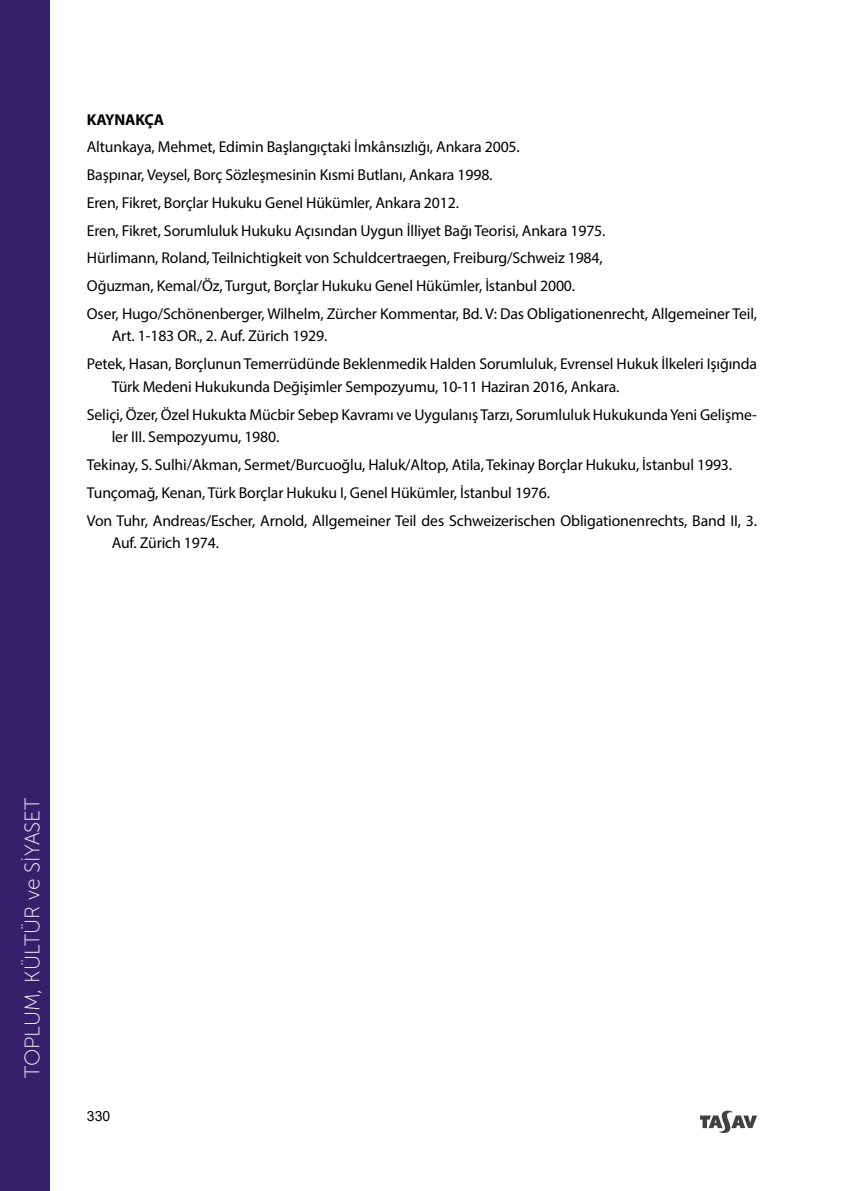
<style>
.page{position:relative;width:844px;height:1191px;background:#fff}
.page>*{position:absolute;margin:0;border:0;box-sizing:border-box;transform-origin:0 0}
.t1{font:21px "Museo Sans 100";color:#fff}
.t2{font:15.75px/27.7px "Myriad Pro";letter-spacing:-.01em;color:#000}
.t3{font:700 15.75px "Myriad Pro";letter-spacing:-.01em;color:#000}
.t4{font:14px "Arial";color:#000}
</style>
<div class="page">
<svg style="left:700px;top:1110px;width:56px;height:23px"></svg>
<div style="left:0;top:0;width:50px;height:1191px;background:#381f6c"></div>
<p class="t3" style="left:87px;top:109px;width:79px">KAYNAKÇA</p>
<p class="t2" style="left:87px;top:133px;width:671px">Altunkaya, Mehmet, Edimin Başlangıçtaki İmkânsızlığı, Ankara 2005.<br>Başpınar, Veysel, Borç Sözleşmesinin Kısmi Butlanı, Ankara 1998.<br>Eren, Fikret, Borçlar Hukuku Genel Hükümler, Ankara 2012.<br>Eren, Fikret, Sorumluluk Hukuku Açısından Uygun İlliyet Bağı Teorisi, Ankara 1975.<br>Hürlimann, Roland, Teilnichtigkeit von Schuldcertraegen, Freiburg/Schweiz 1984,<br>Oğuzman, Kemal/Öz, Turgut, Borçlar Hukuku Genel Hükümler, İstanbul 2000.<br>Oser, Hugo/Schönenberger, Wilhelm, Zürcher Kommentar, Bd. V: Das Obligationenrecht, Allgemeiner Teil,</p>
<p class="t2" style="left:87px;top:322px;width:671px;text-indent:25px">Art. 1-183 OR., 2. Auf. Zürich 1929.<br>Petek, Hasan, Borçlunun Temerrüdünde Beklenmedik Halden Sorumluluk, Evrensel Hukuk İlkeleri Işığında</p>
<p class="t2" style="left:87px;top:372px;width:671px;text-indent:25px">Türk Medeni Hukukunda Değişimler Sempozyumu, 10-11 Haziran 2016, Ankara.<br>Seliçi, Özer, Özel Hukukta Mücbir Sebep Kavramı ve Uygulanış Tarzı, Sorumluluk Hukukunda Yeni Gelişme-</p>
<p class="t2" style="left:87px;top:423px;width:671px;text-indent:25px">ler III. Sempozyumu, 1980.<br>Tekinay, S. Sulhi/Akman, Sermet/Burcuoğlu, Haluk/Altop, Atila, Tekinay Borçlar Hukuku, İstanbul 1993.<br>Tunçomağ, Kenan, Türk Borçlar Hukuku I, Genel Hükümler, İstanbul 1976.<br>Von Tuhr, Andreas/Escher, Arnold, Allgemeiner Teil des Schweizerischen Obligationenrechts, Band II, 3.</p>
<p class="t2" style="left:112px;top:529px;width:109px">Auf. Zürich 1974.</p>
<h1 class="t1" style="left:21px;top:1078px;width:282px;rotate:-90deg">TOPLUM, KÜLTÜR ve SİYASET</h1>
<p class="t4" style="left:87px;top:1106px;width:25px">330</p>
</div>
